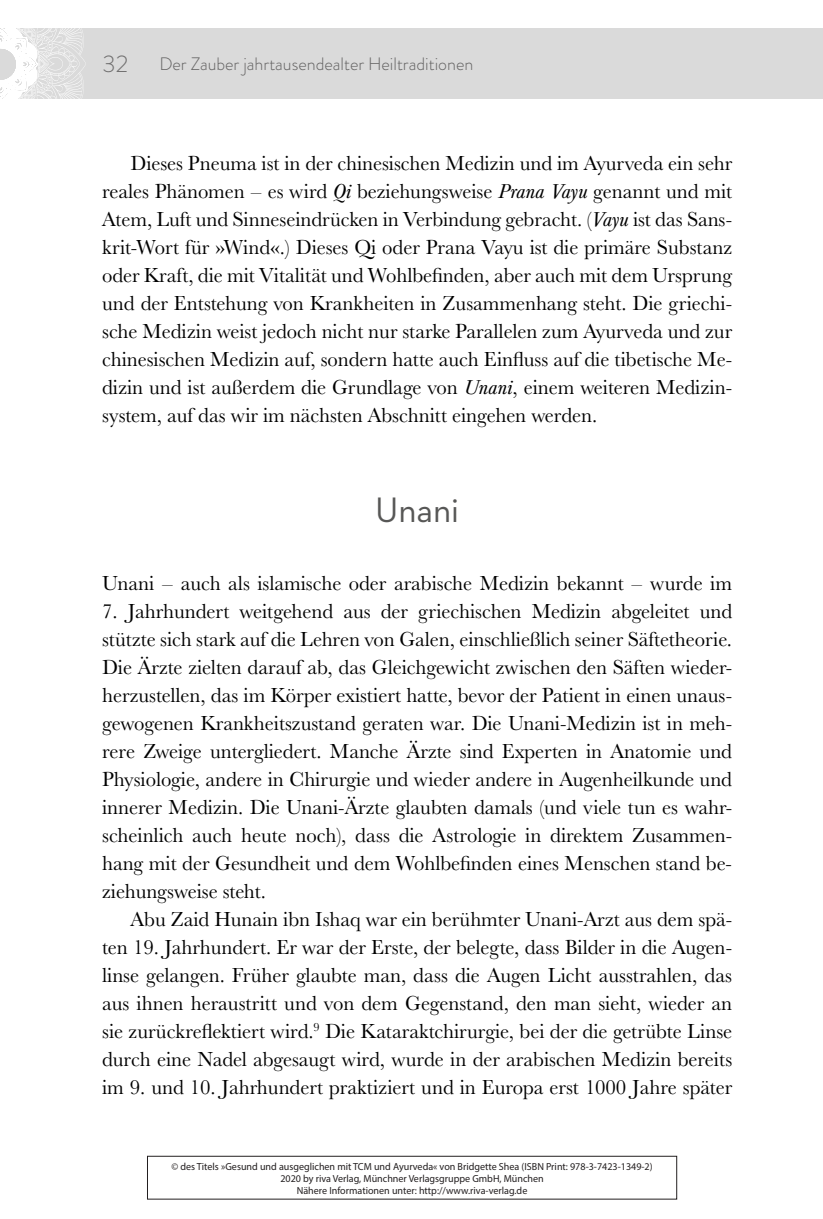
<style>
.page{position:relative;width:823px;height:1219px;background:#fff}
.page>*{position:absolute;margin:0;border:0;box-sizing:border-box;transform-origin:0 0}
.t1{font:36px "Neutraface 2 Text";letter-spacing:-.005em;color:#575756}
.t2{font:300 24px "Brandon Grotesque";color:#706f6f}
.t3{font:21px/28px "Baskerville URW";letter-spacing:-.005em;color:#000;text-align:justify}
.t4{font:300 18px "Brandon Grotesque";color:#646363}
.t5{font:10.2px/12px "Myriad Pro";color:#231f20;text-align:center}
.s1{font-style:italic}
</style>
<div class="page">
<div style="left:0;top:28px;width:821px;height:71px;background:#dadada"></div>
<svg style="left:0;top:28px;width:86px;height:71px"></svg>
<hr style="left:822px;top:28px;width:1px;height:71px;background:#dadada">
<div style="left:147px;top:1156px;width:529px;height:43px;border:1px solid #231f20"></div>
<p class="t2" style="left:103px;top:48px;width:27px">32</p>
<p class="t4" style="left:159px;top:52px;width:315px">Der Zauber jahrtausendealter Heiltraditionen</p>
<p class="t3" style="left:102px;top:148px;width:631px;text-indent:28px">Dieses Pneuma ist in der chinesischen Medizin und im Ayurveda ein sehr reales Phänomen – es wird <span class="s1">Qi</span> beziehungsweise <span class="s1">Prana Vayu</span> genannt und mit Atem, Luft und Sinneseindrücken in Verbindung gebracht. (<span class="s1">Vayu</span> ist das Sans&shy;krit-Wort für »Wind«.) Dieses Qi oder Prana Vayu ist die primäre Substanz oder Kraft, die mit Vitalität und Wohlbefinden, aber auch mit dem Ursprung und der Entstehung von Krankheiten in Zusammenhang steht. Die griechi&shy;sche Medizin weist jedoch nicht nur starke Parallelen zum Ayurveda und zur chinesischen Medizin auf, sondern hatte auch Einfluss auf die tibetische Me&shy;dizin und ist außerdem die Grundlage von <span class="s1">Unani</span>, einem weiteren Medizin&shy;system, auf das wir im nächsten Abschnitt eingehen werden.</p>
<h1 class="t1" style="left:375px;top:487px;width:85px">Unani</h1>
<p class="t3" style="left:102px;top:568px;width:631px">Unani – auch als islamische oder arabische Medizin bekannt – wurde im</p>
<p class="t3" style="left:102px;top:596px;width:631px">7. Jahrhundert weitgehend aus der griechischen Medizin abgeleitet und stützte sich stark auf die Lehren von Galen, einschließlich seiner Säftetheorie.<br>Die Ärzte zielten darauf ab, das Gleichgewicht zwischen den Säften wieder&shy;herzustellen, das im Körper existiert hatte, bevor der Patient in einen unaus&shy;gewogenen Krankheitszustand geraten war. Die Unani-Medizin ist in meh&shy;rere Zweige untergliedert. Manche Ärzte sind Experten in Anatomie und Physiologie, andere in Chirurgie und wieder andere in Augenheilkunde und innerer Medizin. Die Unani-Ärzte glaubten damals (und viele tun es wahr&shy;scheinlich auch heute noch), dass die Astrologie in direktem Zusammen&shy;hang mit der Gesundheit und dem Wohlbefinden eines Menschen stand be&shy;ziehungsweise steht.</p>
<p class="t3" style="left:102px;top:904px;width:631px;text-indent:28px">Abu Zaid Hunain ibn Ishaq war ein berühmter Unani-Arzt aus dem spä&shy;ten 19. Jahrhundert. Er war der Erste, der belegte, dass Bilder in die Augen&shy;linse gelangen. Früher glaubte man, dass die Augen Licht ausstrahlen, das aus ihnen heraustritt und von dem Gegenstand, den man sieht, wieder an sie zurückreflektiert wird.<sup>9</sup> Die Kataraktchirurgie, bei der die getrübte Linse durch eine Nadel abgesaugt wird, wurde in der arabischen Medizin bereits im 9. und 10. Jahrhundert praktiziert und in Europa erst 1000 Jahre später</p>
<p class="t5" style="left:171px;top:1160px;width:482px">© des Titels »Gesund und ausgeglichen mit TCM und Ayurveda« von Bridgette Shea (ISBN Print: 978-3-7423-1349-2)<br>2020 by riva Verlag, Münchner Verlagsgruppe GmbH, München<br>Nähere Informationen unter: http://www.riva-verlag.de</p>
</div>
